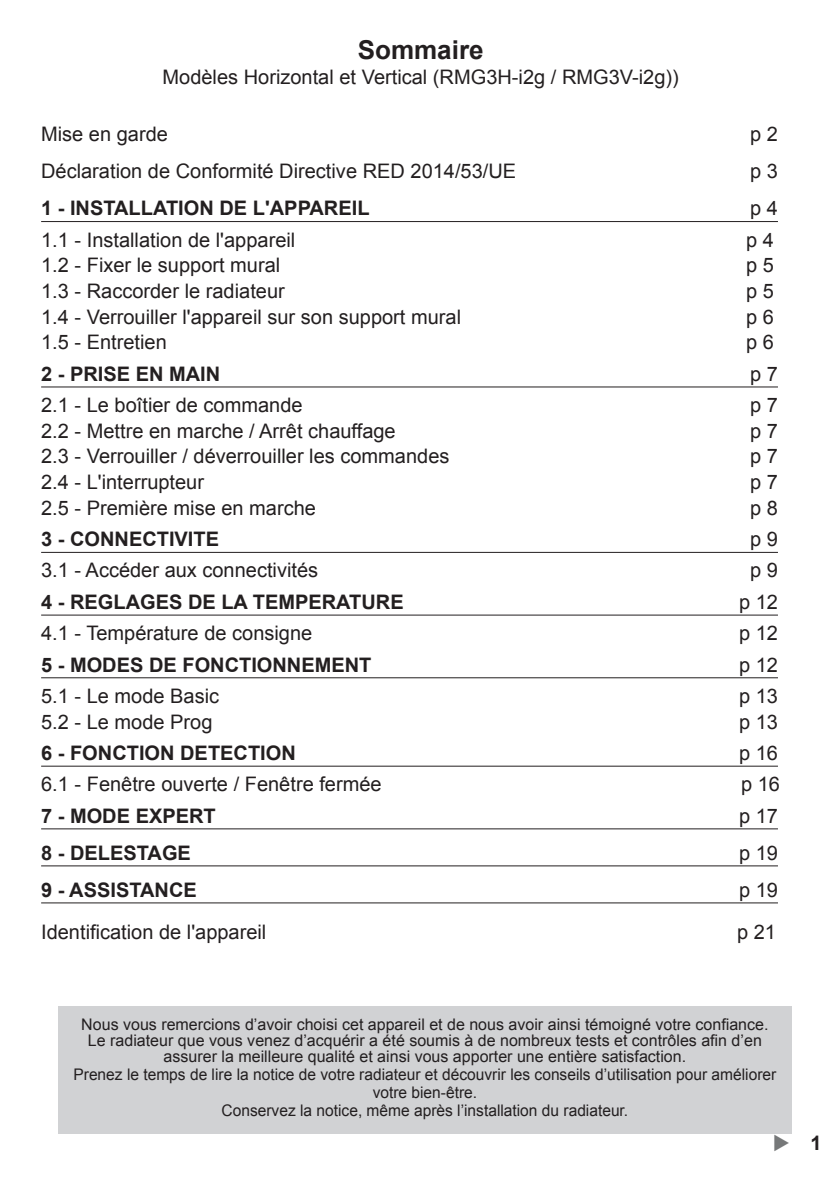
<style>
.page{position:relative;width:840px;height:1191px;background:#fff}
.page>*{position:absolute;margin:0;border:0;box-sizing:border-box;transform-origin:0 0}
.t1{font:700 26px "Arial";color:#231f20}
.t2{font:20px "Arial";color:#231f20}
.t3{font:700 20px "Arial";color:#231f20}
.t4{font:16px/16px "Arial";color:#231f20;text-align:center}
.s1{color:#767879}
</style>
<div class="page">
<div style="left:58px;top:1006px;width:733px;height:128px;background:#d1d2d4"></div>
<hr style="left:41px;top:221px;width:736px;height:1px;background:#231f20">
<hr style="left:41px;top:386px;width:736px;height:1px;background:#231f20">
<hr style="left:41px;top:552px;width:736px;height:1px;background:#231f20">
<hr style="left:41px;top:614px;width:736px;height:1px;background:#231f20">
<hr style="left:41px;top:677px;width:736px;height:1px;background:#231f20">
<hr style="left:41px;top:765px;width:736px;height:1px;background:#231f20">
<hr style="left:41px;top:828px;width:736px;height:1px;background:#231f20">
<hr style="left:41px;top:865px;width:736px;height:1px;background:#231f20">
<hr style="left:41px;top:902px;width:736px;height:1px;background:#231f20">
<h1 class="t1" style="left:357px;top:32px;width:127px">Sommaire</h1>
<p class="t2" style="left:162px;top:64px;width:517px">Modèles Horizontal et Vertical (RMG3H-i2g / RMG3V-i2g))</p>
<p class="t2" style="left:41px;top:121px;width:128px">Mise en garde</p>
<p class="t2" style="left:749px;top:121px;width:29px">p 2</p>
<p class="t2" style="left:41px;top:158px;width:476px">Déclaration de Conformité Directive RED 2014/53/UE</p>
<p class="t2" style="left:749px;top:158px;width:29px">p 3</p>
<p class="t3" style="left:41px;top:195px;width:330px">1 - INSTALLATION DE L'APPAREIL</p>
<p class="t2" style="left:749px;top:195px;width:29px">p 4</p>
<p class="t2" style="left:41px;top:227px;width:255px">1.1 - Installation de l'appareil</p>
<p class="t2" style="left:745px;top:227px;width:29px">p 4</p>
<p class="t2" style="left:41px;top:252px;width:240px">1.2 - Fixer le support mural</p>
<p class="t2" style="left:745px;top:252px;width:29px">p 5</p>
<p class="t2" style="left:41px;top:278px;width:245px">1.3 - Raccorder le radiateur</p>
<p class="t2" style="left:745px;top:278px;width:29px">p 5</p>
<p class="t2" style="left:41px;top:303px;width:421px">1.4 - Verrouiller l'appareil sur son support mural</p>
<p class="t2" style="left:745px;top:303px;width:29px">p 6</p>
<p class="t2" style="left:41px;top:329px;width:127px">1.5 - Entretien</p>
<p class="t2" style="left:745px;top:329px;width:29px">p 6</p>
<p class="t3" style="left:41px;top:360px;width:180px">2 - PRISE EN MAIN</p>
<p class="t2" style="left:749px;top:360px;width:29px">p 7</p>
<p class="t2" style="left:41px;top:392px;width:263px">2.1 - Le boîtier de commande</p>
<p class="t2" style="left:749px;top:392px;width:29px">p 7</p>
<p class="t2" style="left:41px;top:417px;width:356px">2.2 - Mettre en marche / Arrêt chauffage</p>
<p class="t2" style="left:749px;top:417px;width:29px">p 7</p>
<p class="t2" style="left:41px;top:443px;width:409px">2.3 - Verrouiller / déverrouiller les commandes</p>
<p class="t2" style="left:749px;top:443px;width:29px">p 7</p>
<p class="t2" style="left:41px;top:469px;width:164px">2.4 - L'interrupteur</p>
<p class="t2" style="left:749px;top:469px;width:29px">p 7</p>
<p class="t2" style="left:41px;top:494px;width:276px">2.5 - Première mise en marche</p>
<p class="t2" style="left:749px;top:494px;width:29px">p 8</p>
<p class="t3" style="left:41px;top:526px;width:179px">3 - CONNECTIVITE</p>
<p class="t2" style="left:749px;top:526px;width:29px">p 9</p>
<p class="t2" style="left:41px;top:557px;width:278px">3.1 - Accéder aux connectivités</p>
<p class="t2" style="left:749px;top:557px;width:29px">p 9</p>
<p class="t3" style="left:41px;top:588px;width:364px">4 - REGLAGES DE LA TEMPERATURE</p>
<p class="t2" style="left:738px;top:588px;width:40px">p 12</p>
<p class="t2" style="left:41px;top:620px;width:272px">4.1 - Température de consigne</p>
<p class="t2" style="left:738px;top:620px;width:40px">p 12</p>
<p class="t3" style="left:41px;top:651px;width:332px">5 - MODES DE FONCTIONNEMENT</p>
<p class="t2" style="left:738px;top:651px;width:40px">p 12</p>
<p class="t2" style="left:41px;top:683px;width:179px">5.1 - Le mode Basic</p>
<p class="t2" style="left:738px;top:683px;width:40px">p 13</p>
<p class="t2" style="left:41px;top:708px;width:173px">5.2 - Le mode Prog</p>
<p class="t2" style="left:738px;top:708px;width:40px">p 13</p>
<p class="t3" style="left:41px;top:739px;width:256px">6 - FONCTION DETECTION</p>
<p class="t2" style="left:738px;top:740px;width:40px">p 16</p>
<p class="t2" style="left:41px;top:771px;width:342px">6.1 - Fenêtre ouverte / Fenêtre fermée</p>
<p class="t2" style="left:740px;top:771px;width:40px">p 16</p>
<p class="t3" style="left:41px;top:802px;width:176px">7 - MODE EXPERT</p>
<p class="t2" style="left:738px;top:802px;width:40px">p 17</p>
<p class="t3" style="left:41px;top:839px;width:151px">8 - DELESTAGE</p>
<p class="t2" style="left:738px;top:839px;width:40px">p 19</p>
<p class="t3" style="left:41px;top:876px;width:157px">9 - ASSISTANCE</p>
<p class="t2" style="left:738px;top:876px;width:40px">p 19</p>
<p class="t2" style="left:41px;top:919px;width:227px">Identification de l'appareil</p>
<p class="t2" style="left:736px;top:919px;width:40px">p 21</p>
<p class="t4" style="left:81px;top:1016px;width:688px">Nous vous remercions d’avoir choisi cet appareil et de nous avoir ainsi témoigné votre confiance.<br>Le radiateur que vous venez d’acquérir a été soumis à de nombreux tests et contrôles afin d’en assurer la meilleure qualité et ainsi vous apporter une entière satisfaction.</p>
<p class="t4" style="left:73px;top:1065px;width:704px;line-height:18px">Prenez le temps de lire la notice de votre radiateur et découvrir les conseils d’utilisation pour améliorer votre bien-être.<br>Conservez la notice, même après l’installation du radiateur.</p>
<p class="t3" style="left:772px;top:1129px;width:50px"><span class="s1">◆</span> 1</p>
</div>
